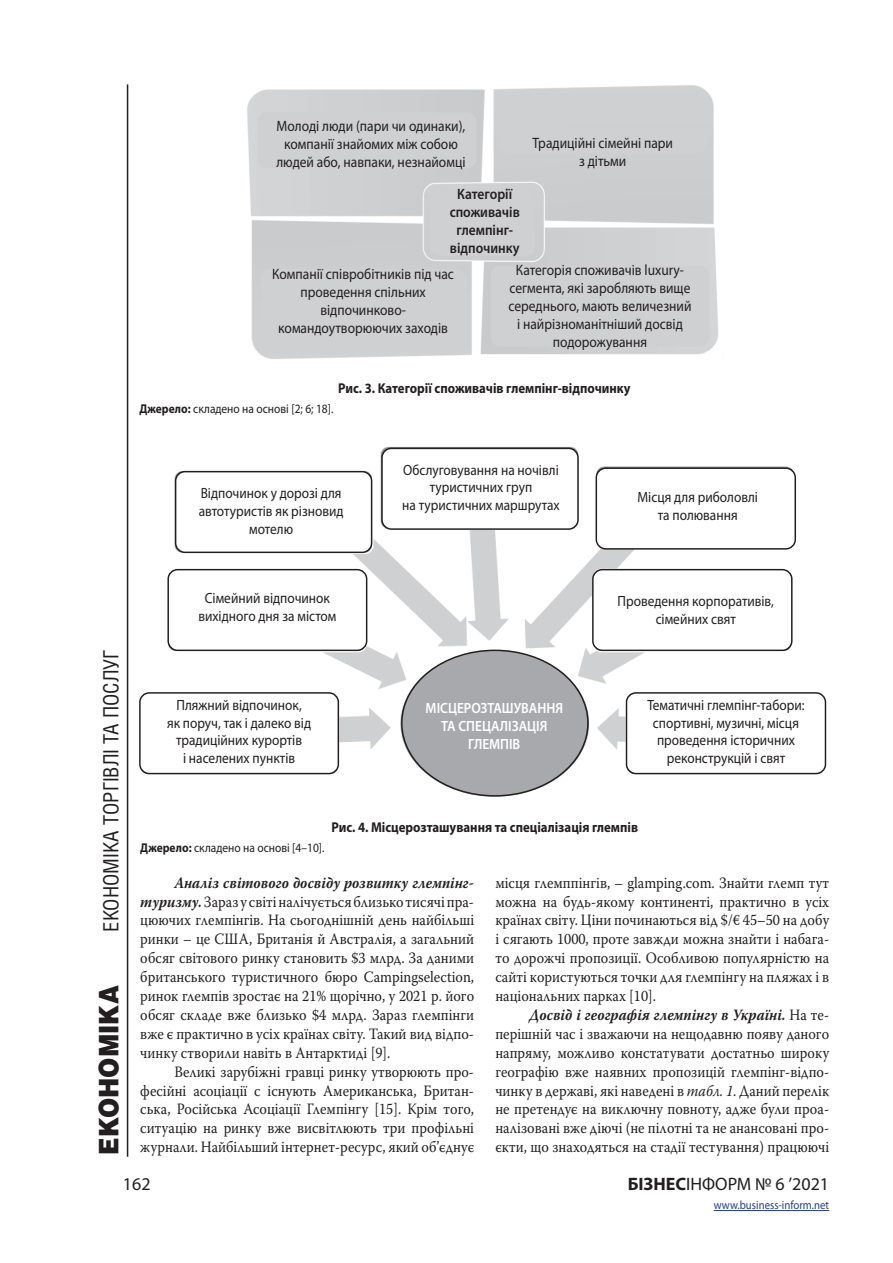
<style>
.page{position:relative;width:893px;height:1263px;background:#fff}
.page>*{position:absolute;margin:0;border:0;box-sizing:border-box;transform-origin:0 0}
.t1{font:900 27px "Helios";color:#231f20;scale:.9 1}
.t2{font:21px "Helios Cond";color:#231f20}
.t3{font:18px "Myriad Pro";color:#231f20}
.Osnova{font:15.75px/18.9px "Warnock Pro";color:#231f20;text-align:justify;scale:.9 1}
.t4{font:15px/18px "Myriad Pro";color:#231f20;text-align:center;scale:.9 1}
.t5{font:600 15px/18px "Myriad Pro";color:#231f20;text-align:center;scale:.9 1}
.t6{font:14.85px/17.9px "Myriad Pro";color:#231f20;text-align:center;scale:.9 1}
.t7{font:600 14.85px/17.9px "Myriad Pro";color:#fff;text-align:center;scale:.9 1}
.Title_table{font:700 14.25px "Myriad Pro";color:#231f20;scale:.9 1}
.Snoska{font:12.75px "Myriad Pro";color:#231f20;scale:.9 1}
.t8{font:12px "Myriad Pro";color:#253f8e;scale:.9 1}
.s1{font-weight:700}
.s2{font-weight:700;font-style:italic}
.s3{font-style:italic}
</style>
<div class="page">
<hr style="left:127px;top:84px;width:1px;height:1073px;background:#231f20">
<hr style="left:714px;top:1210px;width:115px;height:1px;background:#253f8e">
<img style="left:247px;top:85px;width:472px;height:274px">
<div style="left:258px;top:112px;width:219px;height:56px;background:#cfd0d2;border-radius:10px"></div>
<div style="left:499px;top:128px;width:208px;height:25px;background:#cfd0d2;border-radius:9px"></div>
<div style="left:261px;top:269px;width:204px;height:78px;background:#cfd0d2;border-radius:9px"></div>
<div style="left:491px;top:266px;width:218px;height:81px;background:#cfd0d2;border-radius:9px"></div>
<div style="left:430px;top:189px;width:105px;height:67px;background:#cfd0d2;border-radius:9px"></div>
<img style="left:141px;top:447px;width:686px;height:350px">
<div style="left:176px;top:472px;width:196px;height:80px;background:#fff;border-radius:9px"></div>
<div style="left:175px;top:471px;width:197px;height:82px;border:1px solid #231f20;border-radius:9px"></div>
<div style="left:168px;top:570px;width:199px;height:80px;background:#fff;border-radius:9px"></div>
<div style="left:167px;top:569px;width:200px;height:82px;border:1px solid #231f20;border-radius:9px"></div>
<div style="left:140px;top:693px;width:198px;height:80px;background:#fff;border-radius:9px"></div>
<div style="left:139px;top:692px;width:200px;height:82px;border:1px solid #231f20;border-radius:9px"></div>
<div style="left:382px;top:448px;width:196px;height:81px;background:#fff;border-radius:9px"></div>
<div style="left:381px;top:448px;width:198px;height:82px;border:1px solid #231f20;border-radius:9px"></div>
<div style="left:596px;top:468px;width:199px;height:81px;background:#fff;border-radius:9px"></div>
<div style="left:596px;top:467px;width:200px;height:83px;border:1px solid #231f20;border-radius:9px"></div>
<div style="left:593px;top:570px;width:199px;height:80px;background:#fff;border-radius:9px"></div>
<div style="left:592px;top:569px;width:200px;height:82px;border:1px solid #231f20;border-radius:9px"></div>
<div style="left:626px;top:693px;width:199px;height:80px;background:#fff;border-radius:9px"></div>
<div style="left:626px;top:692px;width:200px;height:82px;border:1px solid #231f20;border-radius:9px"></div>
<div style="left:402px;top:650px;width:186px;height:146px;background:#a8a9ad;border-radius:50%"></div>
<p class="t4" style="left:276px;top:116px;width:212px">Молоді люди (пари чи одинаки), компанії знайомих між собою людей або, навпаки, незнайомці</p>
<p class="t5" style="left:450px;top:184px;width:79px">Категорії споживачів глемпінг&shy;відпочинку</p>
<p class="t4" style="left:532px;top:134px;width:158px">Традиційні сімейні пари з дітьми</p>
<p class="t4" style="left:272px;top:265px;width:204px">Компанії співробітників під час проведення спільних відпочинково&shy;командоутворюючих заходів</p>
<p class="t4" style="left:508px;top:261px;width:205px">Категорія споживачів luxury&shy;сегмента, які заробляють вище середнього, мають величезний і найрізноманітніший досвід подорожування</p>
<p class="Title_table" style="left:338px;top:379px;width:327px">Рис. 3. Категорії споживачів глемпінг-відпочинку</p>
<p class="Snoska" style="left:139px;top:401px;width:217px"><span class="s1">Джерело:</span> складено на основі [2; 6; 18].</p>
<p class="t6" style="left:199px;top:484px;width:162px">Відпочинок у дорозі для автотуристів як різновид мотелю</p>
<p class="t6" style="left:402px;top:460px;width:176px">Обслуговування на ночівлі туристичних груп<br>на туристичних маршрутах</p>
<p class="t6" style="left:637px;top:488px;width:135px">Місця для риболовлі та полювання</p>
<h2 class="t2" style="left:98px;top:931px;width:283px;rotate:-90deg">ЕКОНОМІКА ТОРГІВЛІ ТА ПОСЛУГ</h2>
<h1 class="t1" style="left:92px;top:1154px;width:189px;rotate:-90deg">ЕКОНОМІКА</h1>
<p class="t6" style="left:198px;top:589px;width:155px">Сімейний відпочинок вихідного дня за містом</p>
<p class="t6" style="left:167px;top:696px;width:162px">Пляжний відпочинок,<br>як поруч, так і далеко від традиційних курортів<br>і населених пунктів</p>
<p class="t7" style="left:426px;top:699px;width:154px">МІСЦЕРОЗТАШУВАННЯ<br>ТА СПЕЦАЛІЗАЦІЯ<br>ГЛЕМПІВ</p>
<p class="t6" style="left:617px;top:592px;width:175px">Проведення корпоративів, сімейних свят</p>
<p class="t6" style="left:647px;top:696px;width:176px">Тематичні глемпінг-табори: спортивні, музичні, місця проведення історичних реконструкцій і свят</p>
<p class="Title_table" style="left:331px;top:818px;width:342px">Рис. 4. Місцерозташування та спеціалізація глемпів</p>
<p class="Snoska" style="left:140px;top:840px;width:206px"><span class="s1">Джерело:</span> складено на основі [4–10].</p>
<p class="Osnova" style="left:140px;top:873px;width:372px;text-indent:34px"><span class="s2">Аналіз світового досвіду розвитку глемпінг&shy;туризму.</span> Зараз у світі налічується близько тисячі пра&shy;цюючих глемпінгів. На сьогоднішній день найбільші ринки – це США, Британія й Австралія, а загальний обсяг світового ринку становить $3 млрд. За даними британського туристичного бюро Campingselection, ринок глемпів зростає на 21% щорічно, у 2021 р. його обсяг складе вже близько $4 млрд. Зараз глемпінги вже є практично в усіх країнах світу. Такий вид відпо&shy;чинку створили навіть в Антарктиді [9].</p>
<p class="Osnova" style="left:140px;top:1062px;width:372px;text-indent:34px">Великі зарубіжні гравці ринку утворюють про&shy;фесійні асоціації с існують Американська, Британ&shy;ська, Російська Асоціації Глемпінгу [15]. Крім того, ситуацію на ринку вже висвітлюють три профільні журнали. Найбільший інтернет-ресурс, який об’єднує</p>
<p class="Osnova" style="left:495px;top:873px;width:372px">місця глемппінгів, – glamping.com. Знайти глемп тут можна на будь-якому континенті, практично в усіх країнах світу. Ціни починаються від $/€ 45–50 на добу і сягають 1000, проте завжди можна знайти і набага&shy;то дорожчі пропозиції. Особливою популярністю на сайті користуються точки для глемпінгу на пляжах і в національних парках [10].</p>
<p class="Osnova" style="left:495px;top:1005px;width:372px;text-indent:34px"><span class="s2">Досвід і географія глемпінгу в Україні.</span> На те&shy;перішній час і зважаючи на нещодавню появу даного напряму, можливо констатувати достатньо широку географію вже наявних пропозицій глемпінг-відпо&shy;чинку в державі, які наведені в <span class="s3">табл. 1</span>. Даний перелік не претендує на виключну повноту, адже були проа&shy;налізовані вже діючі (не пілотні та не анансовані про&shy;єкти, що знаходяться на стадії тестування) працюючі</p>
<p class="t3" style="left:123px;top:1173px;width:29px">162</p>
<p class="t3" style="left:628px;top:1173px;width:203px"><span class="s1">БІЗНЕС</span>ІНФОРМ № 6 ’2021</p>
<p class="t8" style="left:714px;top:1198px;width:130px">www.business-inform.net</p>
</div>
